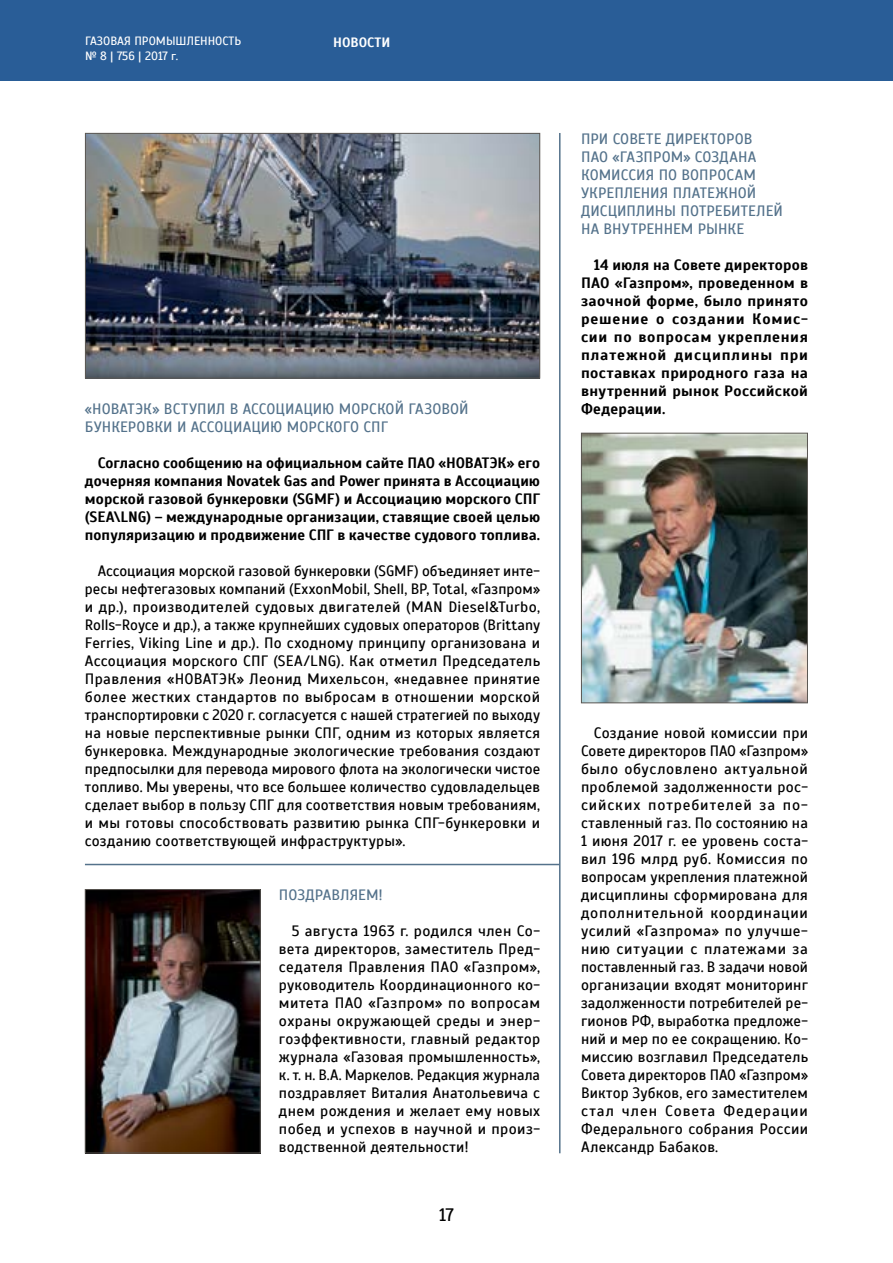
<style>
.page{position:relative;width:893px;height:1263px;background:#fff}
.page>*{position:absolute;margin:0;border:0;box-sizing:border-box;transform-origin:0 0}
.t1{font:18px "Scada";color:#000}
.t2{font:15px/18px "Scada";letter-spacing:.02em;color:#000;text-align:justify}
.t3{font:700 15px/18px "Scada";letter-spacing:.01em;color:#000;text-align:justify}
.t4{font:15px/18px "Scada";letter-spacing:.005em;color:#54728b}
.t5{font:700 13.5px "Scada";color:#fff}
.t6{font:12px/14.4px "Scada";color:#fff}
</style>
<div class="page">
<div style="left:0;top:0;width:893px;height:81px;background:#295d97"></div>
<img style="left:87px;top:891px;width:172px;height:260px">
<div style="left:85px;top:889px;width:176px;height:264px;border:1px solid #5b5753"></div>
<img style="left:87px;top:135px;width:451px;height:241px">
<div style="left:85px;top:133px;width:455px;height:245px;border:1px solid #5b5753"></div>
<hr style="left:559px;top:133px;width:1px;height:1020px;background:#54728b">
<hr style="left:85px;top:864px;width:475px;height:1px;background:#54728b">
<img style="left:583px;top:435px;width:223px;height:266px">
<div style="left:581px;top:433px;width:227px;height:270px;border:1px solid #5b5753"></div>
<p class="t6" style="left:85px;top:34px;width:158px">ГАЗОВАЯ ПРОМЫШЛЕННОСТЬ № 8 | 756 | 2017 г.</p>
<p class="t5" style="left:333px;top:34px;width:59px">НОВОСТИ</p>
<p class="t4" style="left:85px;top:400px;width:385px">«НОВАТЭК» ВСТУПИЛ В АССОЦИАЦИЮ МОРСКОЙ ГАЗОВОЙ<br>БУНКЕРОВКИ И АССОЦИАЦИЮ МОРСКОГО СПГ</p>
<p class="t3" style="left:85px;top:454px;width:457px;text-indent:13px">Согласно сообщению на официальном сайте ПАО «НОВАТЭК» его дочерняя компания Novatek Gas and Power принята в Ассоциацию морской газовой бункеровки (SGMF) и Ассоциацию морского СПГ (SEA\LNG) – международные организации, ставящие своей целью популяризацию и продвижение СПГ в качестве судового топлива.</p>
<p class="t2" style="left:85px;top:562px;width:457px;text-indent:13px">Ассоциация морской газовой бункеровки (SGMF) объединяет инте&shy;ресы нефтегазовых компаний (ExxonMobil, Shell, ВР, Total, «Газпром» и др.), производителей судовых двигателей (MAN Diesel&amp;Turbo, Rolls-Royce и др.), а также крупнейших судовых операторов (Brittany Ferries, Viking Line и др.). По сходному принципу организована и Ассоциация морского СПГ (SEA/LNG). Как отметил Председатель Правления «НОВАТЭК» Леонид Михельсон, «недавнее принятие более жестких стандартов по выбросам в отношении морской транспортировки с 2020 г. согласуется с нашей стратегией по выходу на новые перспективные рынки СПГ, одним из которых является бункеровка. Международные экологические требования создают предпосылки для перевода мирового флота на экологически чистое топливо. Мы уверены, что все большее количество судовладельцев сделает выбор в пользу СПГ для соответствия новым требованиям, и мы готовы способствовать развитию рынка СПГ-бункеровки и созданию соответствующей инфраструктуры».</p>
<p class="t4" style="left:279px;top:886px;width:105px">ПОЗДРАВЛЯЕМ!</p>
<p class="t2" style="left:279px;top:922px;width:263px;text-indent:13px">5 августа 1963 г. родился член Со&shy;вета директоров, заместитель Пред&shy;седателя Правления ПАО «Газпром», руководитель Координационного ко&shy;митета ПАО «Газпром» по вопросам охраны окружающей среды и энер&shy;гоэффективности, главный редактор журнала «Газовая промышленность», к. т. н. В.А. Маркелов. Редакция журнала поздравляет Виталия Анатольевича с днем рождения и желает ему новых побед и успехов в научной и произ&shy;водственной деятельности!</p>
<p class="t1" style="left:439px;top:1204px;width:16px">17</p>
<p class="t4" style="left:581px;top:130px;width:203px">ПРИ СОВЕТЕ ДИРЕКТОРОВ<br>ПАО «ГАЗПРОМ» СОЗДАНА<br>КОМИССИЯ ПО ВОПРОСАМ<br>УКРЕПЛЕНИЯ ПЛАТЕЖНОЙ<br>ДИСЦИПЛИНЫ ПОТРЕБИТЕЛЕЙ<br>НА ВНУТРЕННЕМ РЫНКЕ</p>
<p class="t3" style="left:581px;top:256px;width:228px;text-indent:13px">14 июля на Совете директоров ПАО «Газпром», проведенном в заочной форме, было принято решение о создании Комис&shy;сии по вопросам укрепления платежной дисциплины при поставках природного газа на внутренний рынок Российской Федерации.</p>
<p class="t2" style="left:581px;top:724px;width:228px;text-indent:13px">Создание новой комиссии при Совете директоров ПАО «Газпром» было обусловлено актуальной проблемой задолженности рос&shy;сийских потребителей за по&shy;ставленный газ. По состоянию на 1 июня 2017 г. ее уровень соста&shy;вил 196 млрд руб. Комиссия по вопросам укрепления платежной дисциплины сформирована для дополнительной координации усилий «Газпрома» по улучше&shy;нию ситуации с платежами за поставленный газ. В задачи новой организации входят мониторинг задолженности потребителей ре&shy;гионов РФ, выработка предложе&shy;ний и мер по ее сокращению. Ко&shy;миссию возглавил Председатель Совета директоров ПАО «Газпром» Виктор Зубков, его заместителем стал член Совета Федерации Федерального собрания России Александр Бабаков.</p>
</div>
